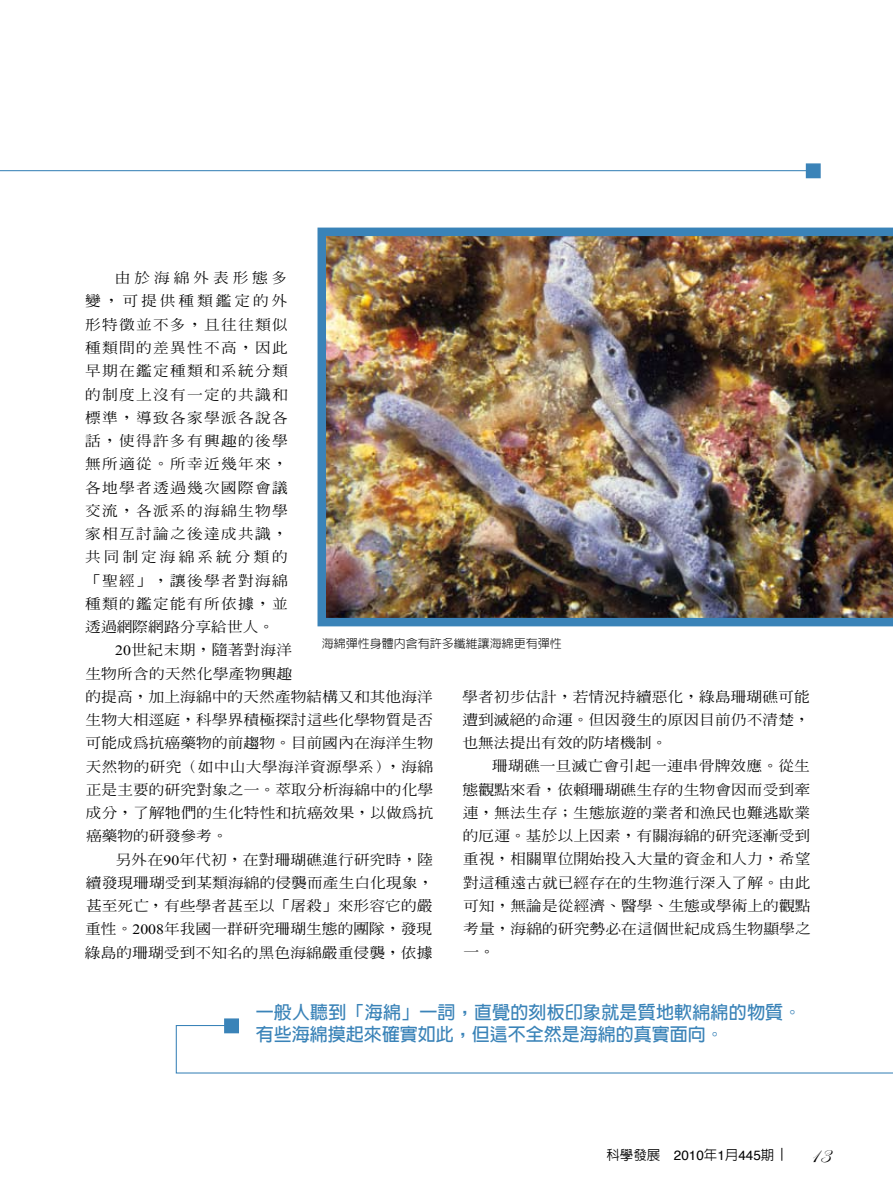
<style>
.page{position:relative;width:893px;height:1191px;background:#fff}
.page>*{position:absolute;margin:0;border:0;box-sizing:border-box;transform-origin:0 0}
.t1{font:700 18px/22.5px "AR New Hei B5";letter-spacing:.005em;color:#3a83b8}
.t2{font:500 14.1px/23.2px "AR Ming B5";letter-spacing:.005em;color:#000;text-align:justify;scale:1.11 1}
.t3{font:500 14.1px "AR Ming B5";letter-spacing:.08em;color:#000;scale:1.11 1}
.t4{font:500 14.1px "AR Ming B5";letter-spacing:.185em;color:#000;scale:1.11 1}
.t5{font:500 14.1px "AR Ming B5";letter-spacing:.025em;color:#000;scale:1.11 1}
.t6{font:500 14.1px "AR Ming B5";letter-spacing:.245em;color:#000;scale:1.11 1}
.t7{font:13.5px "Helvetica";color:#000}
.t8{font:300 12px "AR Hei B5";color:#000}
.s1{font-family:"Times New Roman";font-weight:400}
.s2{font-family:"AR Hei B5";font-weight:500}
.s3{font-family:"AR Hei B5";font-weight:500;font-size:15px}
.s4{font-family:"Edwardian Script ITC";font-size:22.5px}
</style>
<div class="page">
<svg style="left:175px;top:1025px;width:718px;height:49px"></svg>
<hr style="left:0;top:170px;width:806px;height:1px;background:#3a83b8">
<div style="left:806px;top:163px;width:15px;height:15px;background:#3a83b8;border:2px solid #3a83b8"></div>
<img style="left:317px;top:227px;width:576px;height:399px">
<div style="left:224px;top:1018px;width:15px;height:15px;background:#3a83b8;border:2px solid #3a83b8"></div>
<p class="t6" style="left:115px;top:271px;width:157px">由於海綿外表形態多</p>
<p class="t4" style="left:85px;top:294px;width:184px">變，可提供種類鑑定的外</p>
<p class="t3" style="left:85px;top:317px;width:184px">形特徵並不多，且往往類似</p>
<p class="t3" style="left:85px;top:340px;width:184px">種類間的差異性不高，因此</p>
<p class="t3" style="left:85px;top:364px;width:184px">早期在鑑定種類和系統分類</p>
<p class="t3" style="left:85px;top:387px;width:184px">的制度上沒有一定的共識和</p>
<p class="t3" style="left:85px;top:410px;width:184px">標準，導致各家學派各說各</p>
<p class="t3" style="left:85px;top:433px;width:184px">話，使得許多有興趣的後學</p>
<p class="t3" style="left:85px;top:457px;width:184px">無所適從。所幸近幾年來，</p>
<p class="t3" style="left:85px;top:480px;width:184px">各地學者透過幾次國際會議</p>
<p class="t3" style="left:85px;top:503px;width:184px">交流，各派系的海綿生物學</p>
<p class="t3" style="left:85px;top:526px;width:184px">家相互討論之後達成共識，</p>
<p class="t4" style="left:85px;top:550px;width:184px">共同制定海綿系統分類的</p>
<p class="t3" style="left:85px;top:573px;width:184px">「聖經」，讓後學者對海綿</p>
<p class="t3" style="left:85px;top:596px;width:184px">種類的鑑定能有所依據，並</p>
<p class="t2" style="left:85px;top:615px;width:172px">透過網際網路分享給世人。</p>
<p class="t5" style="left:115px;top:643px;width:161px"><span class="s1">20</span>世紀末期，隨著對海洋</p>
<p class="t2" style="left:85px;top:661px;width:188px">生物所含的天然化學產物興趣</p>
<p class="t2" style="left:85px;top:685px;width:315px">的提高，加上海綿中的天然產物結構又和其他海洋</p>
<p class="t2" style="left:86px;top:708px;width:315px">生物大相逕庭，科學界積極探討這些化學物質是否</p>
<p class="t2" style="left:86px;top:731px;width:315px">可能成為抗癌藥物的前趨物。目前國內在海洋生物</p>
<p class="t2" style="left:86px;top:754px;width:314px">天然物的研究（如中山大學海洋資源學系），海綿</p>
<p class="t2" style="left:86px;top:778px;width:315px">正是主要的研究對象之一。萃取分析海綿中的化學</p>
<p class="t2" style="left:86px;top:801px;width:315px">成分，了解牠們的生化特性和抗癌效果，以做為抗</p>
<p class="t2" style="left:86px;top:824px;width:129px">癌藥物的研發參考。</p>
<p class="t2" style="left:116px;top:847px;width:288px">另外在<span class="s1">90</span>年代初，在對珊瑚礁進行研究時，陸</p>
<p class="t2" style="left:86px;top:871px;width:315px">續發現珊瑚受到某類海綿的侵襲而產生白化現象，</p>
<p class="t2" style="left:86px;top:894px;width:314px">甚至死亡，有些學者甚至以「屠殺」來形容它的嚴</p>
<p class="t2" style="left:85px;top:917px;width:314px">重性。<span class="s1">2008</span>年我國一群研究珊瑚生態的團隊，發現</p>
<p class="t2" style="left:85px;top:940px;width:315px">綠島的珊瑚受到不知名的黑色海綿嚴重侵襲，依據</p>
<p class="t8" style="left:322px;top:637px;width:242px">海綿彈性身體內含有許多纖維讓海綿更有彈性</p>
<p class="t2" style="left:462px;top:684px;width:315px">學者初步估計，若情況持續惡化，綠島珊瑚礁可能遭到滅絕的命運。但因發生的原因目前仍不清楚，也無法提出有效的防堵機制。</p>
<p class="t2" style="left:463px;top:754px;width:315px;text-indent:30px">珊瑚礁一旦滅亡會引起一連串骨牌效應。從生態觀點來看，依賴珊瑚礁生存的生物會因而受到牽連，無法生存；生態旅遊的業者和漁民也難逃歇業的厄運。基於以上因素，有關海綿的研究逐漸受到重視，相關單位開始投入大量的資金和人力，希望對這種遠古就已經存在的生物進行深入了解。由此可知，無論是從經濟、醫學、生態或學術上的觀點考量，海綿的研究勢必在這個世紀成為生物顯學之一。</p>
<p class="t1" style="left:256px;top:1000px;width:547px">一般人聽到「海綿」一詞，直覺的刻板印象就是質地軟綿綿的物質。有些海綿摸起來確實如此，但這不全然是海綿的真實面向。</p>
<p class="t7" style="left:606px;top:1144px;width:225px"><span class="s2">科學發展</span> 2010<span class="s2">年</span>1<span class="s2">月</span>445<span class="s2">期</span><span class="s3">｜</span> <span class="s4">13</span></p>
</div>
